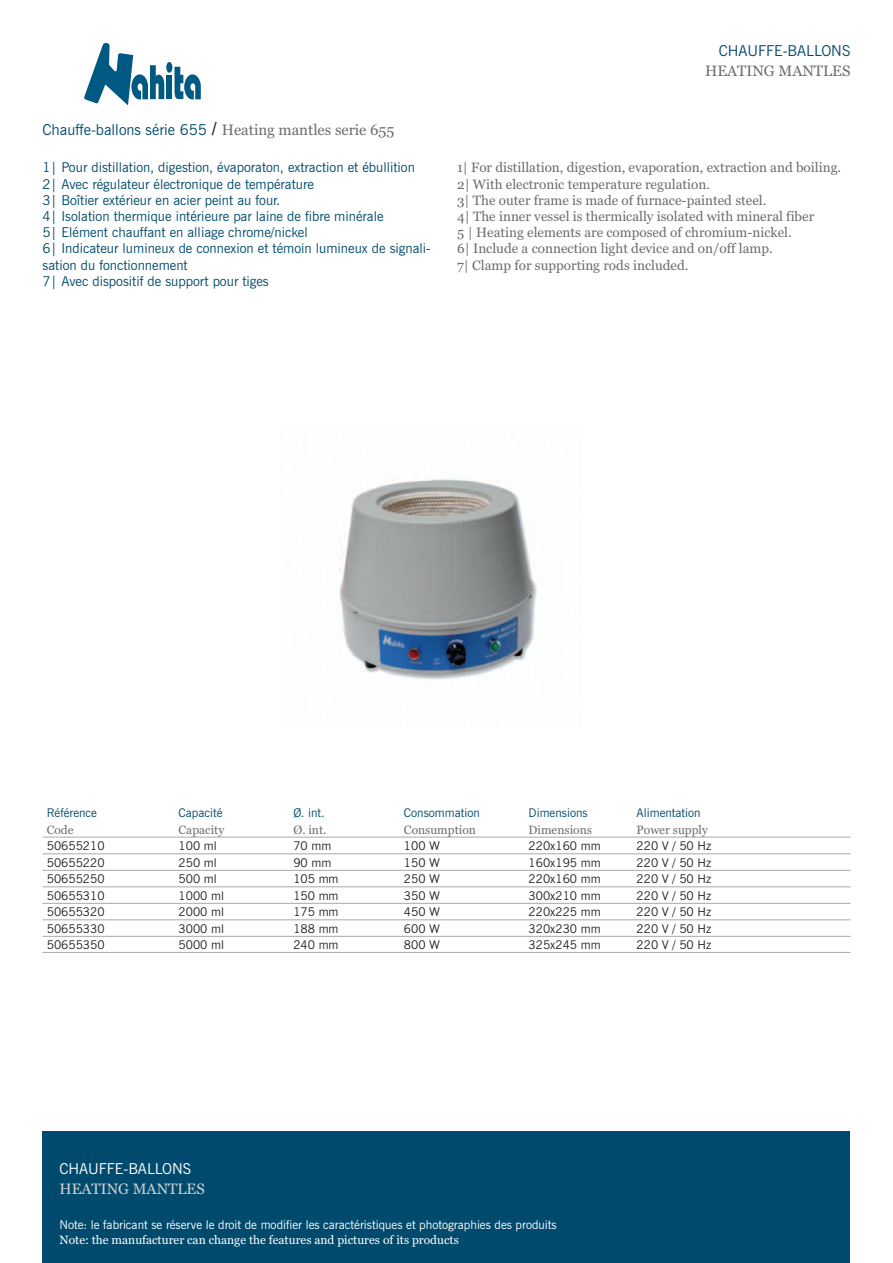
<style>
.page{position:relative;width:893px;height:1263px;background:#fff}
.page>*{position:absolute;margin:0;border:0;box-sizing:border-box;transform-origin:0 0}
.t1{font:15px "News Gothic";color:#004b6d}
.t2{font:15px "News Gothic";color:#fff}
.t3{font:15px "Georgia";color:#6c6d70}
.t4{font:15px "Georgia";color:#cfd0d2}
.t5{font:13.5px/16.2px "News Gothic";color:#004b6d}
.t6{font:13.5px/16.2px "Georgia";color:#6c6d70}
.t7{font:12px "News Gothic";color:#231f20}
.t8{font:12px "News Gothic";color:#fff}
.t9{font:12px "Georgia";color:#fff}
.t10{font:12px "News Gothic";color:#004b6d}
.t11{font:12px "Georgia";color:#6c6d70}
.s1{font-family:"Arial";font-size:18px;color:#231f20}
.s2{font-family:"Georgia";color:#6c6d70}
</style>
<div class="page">
<div style="left:43px;top:1131px;width:807px;height:132px;background:#004b6d"></div>
<hr style="left:43px;top:837px;width:807px;height:1px;background:#a8a9ad">
<hr style="left:43px;top:853px;width:807px;height:1px;background:#a8a9ad">
<hr style="left:43px;top:870px;width:807px;height:1px;background:#a8a9ad">
<hr style="left:43px;top:886px;width:807px;height:1px;background:#a8a9ad">
<hr style="left:43px;top:903px;width:807px;height:1px;background:#a8a9ad">
<hr style="left:43px;top:919px;width:807px;height:1px;background:#a8a9ad">
<hr style="left:43px;top:936px;width:807px;height:1px;background:#a8a9ad">
<hr style="left:43px;top:952px;width:807px;height:1px;background:#a8a9ad">
<img style="left:339px;top:479px;width:198px;height:201px">
<svg style="left:84px;top:43px;width:80px;height:62px"></svg>
<svg style="left:174px;top:67px;width:27px;height:32px"></svg>
<div style="left:166px;top:62px;width:6px;height:11px;background:#005983;border-radius:50%"></div>
<div style="left:166px;top:75px;width:6px;height:24px;background:#005983"></div>
<p class="t1" style="left:43px;top:121px;width:353px">Chauffe-ballons série 655 <span class="s1">/</span> <span class="s2">Heating mantles serie 655</span></p>
<p class="t1" style="left:719px;top:42px;width:133px">CHAUFFE-BALLONS</p>
<p class="t3" style="left:705px;top:62px;width:147px">HEATING MANTLES</p>
<p class="t5" style="left:43px;top:160px;width:390px">1| Pour distillation, digestion, évaporaton, extraction et ébullition 2| Avec régulateur électronique de température<br>3| Boîtier extérieur en acier peint au four.<br>4| Isolation thermique intérieure par laine de fibre minérale<br>5| Elément chauffant en alliage chrome/nickel<br>6| Indicateur lumineux de connexion et témoin lumineux de signali&shy;sation du fonctionnement<br>7| Avec dispositif de support pour tiges</p>
<p class="t6" style="left:457px;top:160px;width:386px">1| For distillation, digestion, evaporation, extraction and boiling.<br>2| With electronic temperature regulation.<br>3| The outer frame is made of furnace-painted steel.<br>4| The inner vessel is thermically isolated with mineral fiber<br>5 | Heating elements are composed of chromium-nickel.<br>6| Include a connection light device and on/off lamp.<br>7| Clamp for supporting rods included.</p>
<p class="t10" style="left:47px;top:806px;width:52px">Référence</p>
<p class="t10" style="left:179px;top:806px;width:45px">Capacité</p>
<p class="t10" style="left:293px;top:806px;width:33px">Ø. int.</p>
<p class="t10" style="left:404px;top:806px;width:78px">Consommation</p>
<p class="t10" style="left:529px;top:806px;width:61px">Dimensions</p>
<p class="t10" style="left:637px;top:806px;width:66px">Alimentation</p>
<p class="t11" style="left:47px;top:822px;width:28px">Code</p>
<p class="t11" style="left:179px;top:822px;width:47px">Capacity</p>
<p class="t11" style="left:293px;top:822px;width:35px">Ø. int.</p>
<p class="t11" style="left:404px;top:822px;width:73px">Consumption</p>
<p class="t11" style="left:529px;top:822px;width:65px">Dimensions</p>
<p class="t11" style="left:637px;top:822px;width:73px">Power supply</p>
<p class="t7" style="left:47px;top:839px;width:59px">50655210</p>
<p class="t7" style="left:179px;top:839px;width:40px">100 ml</p>
<p class="t7" style="left:293px;top:839px;width:39px">70 mm</p>
<p class="t7" style="left:404px;top:839px;width:38px">100 W</p>
<p class="t7" style="left:529px;top:839px;width:74px">220x160 mm</p>
<p class="t7" style="left:637px;top:839px;width:76px">220 V / 50 Hz</p>
<p class="t7" style="left:47px;top:855px;width:59px">50655220</p>
<p class="t7" style="left:179px;top:855px;width:40px">250 ml</p>
<p class="t7" style="left:293px;top:855px;width:39px">90 mm</p>
<p class="t7" style="left:404px;top:855px;width:38px">150 W</p>
<p class="t7" style="left:529px;top:855px;width:74px">160x195 mm</p>
<p class="t7" style="left:637px;top:855px;width:76px">220 V / 50 Hz</p>
<p class="t7" style="left:47px;top:872px;width:59px">50655250</p>
<p class="t7" style="left:179px;top:872px;width:40px">500 ml</p>
<p class="t7" style="left:293px;top:872px;width:47px">105 mm</p>
<p class="t7" style="left:404px;top:872px;width:38px">250 W</p>
<p class="t7" style="left:529px;top:872px;width:74px">220x160 mm</p>
<p class="t7" style="left:637px;top:872px;width:76px">220 V / 50 Hz</p>
<p class="t7" style="left:47px;top:888px;width:59px">50655310</p>
<p class="t7" style="left:179px;top:888px;width:47px">1000 ml</p>
<p class="t7" style="left:293px;top:888px;width:47px">150 mm</p>
<p class="t7" style="left:404px;top:888px;width:38px">350 W</p>
<p class="t7" style="left:529px;top:888px;width:74px">300x210 mm</p>
<p class="t7" style="left:637px;top:888px;width:76px">220 V / 50 Hz</p>
<p class="t7" style="left:47px;top:905px;width:59px">50655320</p>
<p class="t7" style="left:179px;top:905px;width:47px">2000 ml</p>
<p class="t7" style="left:293px;top:905px;width:47px">175 mm</p>
<p class="t7" style="left:404px;top:905px;width:38px">450 W</p>
<p class="t7" style="left:529px;top:905px;width:74px">220x225 mm</p>
<p class="t7" style="left:637px;top:905px;width:76px">220 V / 50 Hz</p>
<p class="t7" style="left:47px;top:921px;width:59px">50655330</p>
<p class="t7" style="left:179px;top:921px;width:47px">3000 ml</p>
<p class="t7" style="left:293px;top:921px;width:47px">188 mm</p>
<p class="t7" style="left:404px;top:921px;width:38px">600 W</p>
<p class="t7" style="left:529px;top:921px;width:74px">320x230 mm</p>
<p class="t7" style="left:637px;top:921px;width:76px">220 V / 50 Hz</p>
<p class="t7" style="left:47px;top:938px;width:59px">50655350</p>
<p class="t7" style="left:179px;top:938px;width:47px">5000 ml</p>
<p class="t7" style="left:293px;top:938px;width:47px">240 mm</p>
<p class="t7" style="left:404px;top:938px;width:38px">800 W</p>
<p class="t7" style="left:529px;top:938px;width:74px">325x245 mm</p>
<p class="t7" style="left:637px;top:938px;width:76px">220 V / 50 Hz</p>
<p class="t2" style="left:60px;top:1160px;width:133px">CHAUFFE-BALLONS</p>
<p class="t4" style="left:60px;top:1180px;width:147px">HEATING MANTLES</p>
<p class="t8" style="left:60px;top:1218px;width:499px">Note: le fabricant se réserve le droit de modifier les caractéristiques et photographies des produits</p>
<p class="t9" style="left:60px;top:1232px;width:401px">Note: the manufacturer can change the features and pictures of its products</p>
</div>
